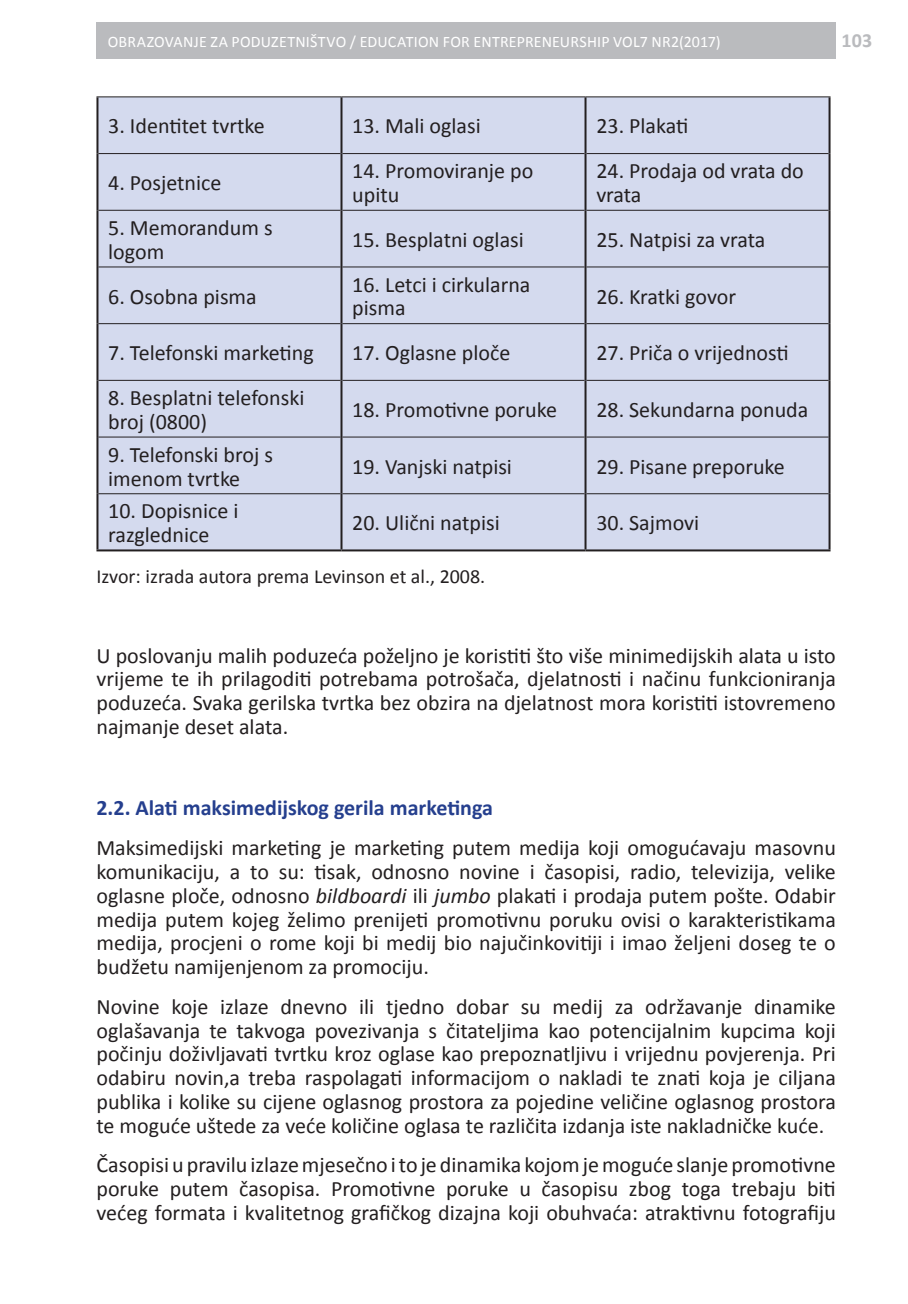
<style>
.page{position:relative;width:908px;height:1304px;background:#fff}
.page>*{position:absolute;margin:0;border:0;box-sizing:border-box;transform-origin:0 0}
.t1{font:22px/23.8px "Calibri";color:#231f20}
._2__drugi_naslov{font:700 22px "Calibri";color:#253f8e}
.t2{font:20px "Calibri";color:#231f20}
.t3{font:700 20px "Calibri";color:#babbbe}
.t4{font:16px "Calibri";letter-spacing:.01em;color:#fff}
.s1{font-style:italic}
</style>
<div class="page">
<div style="left:96px;top:22px;width:739px;height:36px;background:#babbbe"></div>
<div style="left:98px;top:97px;width:730px;height:452px;background:#d4daee"></div>
<hr style="left:96px;top:96px;width:245px;height:1px;background:#231f20">
<hr style="left:341px;top:96px;width:244px;height:1px;background:#231f20">
<hr style="left:585px;top:96px;width:245px;height:1px;background:#231f20">
<hr style="left:98px;top:153px;width:242px;height:1px;background:#231f20">
<hr style="left:342px;top:153px;width:242px;height:1px;background:#231f20">
<hr style="left:586px;top:153px;width:242px;height:1px;background:#231f20">
<hr style="left:98px;top:210px;width:242px;height:1px;background:#231f20">
<hr style="left:342px;top:210px;width:242px;height:1px;background:#231f20">
<hr style="left:586px;top:210px;width:242px;height:1px;background:#231f20">
<hr style="left:98px;top:266px;width:242px;height:1px;background:#231f20">
<hr style="left:342px;top:266px;width:242px;height:1px;background:#231f20">
<hr style="left:586px;top:266px;width:242px;height:1px;background:#231f20">
<hr style="left:98px;top:323px;width:242px;height:1px;background:#231f20">
<hr style="left:342px;top:323px;width:242px;height:1px;background:#231f20">
<hr style="left:586px;top:323px;width:242px;height:1px;background:#231f20">
<hr style="left:98px;top:380px;width:242px;height:1px;background:#231f20">
<hr style="left:342px;top:380px;width:242px;height:1px;background:#231f20">
<hr style="left:586px;top:380px;width:242px;height:1px;background:#231f20">
<hr style="left:98px;top:437px;width:242px;height:1px;background:#231f20">
<hr style="left:342px;top:437px;width:242px;height:1px;background:#231f20">
<hr style="left:586px;top:437px;width:242px;height:1px;background:#231f20">
<hr style="left:98px;top:493px;width:242px;height:1px;background:#231f20">
<hr style="left:342px;top:493px;width:242px;height:1px;background:#231f20">
<hr style="left:586px;top:493px;width:242px;height:1px;background:#231f20">
<hr style="left:96px;top:97px;width:2px;height:57px;background:#231f20">
<hr style="left:340px;top:97px;width:2px;height:57px;background:#231f20">
<hr style="left:584px;top:97px;width:2px;height:57px;background:#231f20">
<hr style="left:828px;top:97px;width:2px;height:57px;background:#231f20">
<hr style="left:96px;top:154px;width:2px;height:56px;background:#231f20">
<hr style="left:340px;top:154px;width:2px;height:56px;background:#231f20">
<hr style="left:584px;top:154px;width:2px;height:56px;background:#231f20">
<hr style="left:828px;top:154px;width:2px;height:56px;background:#231f20">
<hr style="left:96px;top:210px;width:2px;height:57px;background:#231f20">
<hr style="left:340px;top:210px;width:2px;height:57px;background:#231f20">
<hr style="left:584px;top:210px;width:2px;height:57px;background:#231f20">
<hr style="left:828px;top:210px;width:2px;height:57px;background:#231f20">
<hr style="left:96px;top:267px;width:2px;height:57px;background:#231f20">
<hr style="left:340px;top:267px;width:2px;height:57px;background:#231f20">
<hr style="left:584px;top:267px;width:2px;height:57px;background:#231f20">
<hr style="left:828px;top:267px;width:2px;height:57px;background:#231f20">
<hr style="left:96px;top:324px;width:2px;height:56px;background:#231f20">
<hr style="left:340px;top:324px;width:2px;height:56px;background:#231f20">
<hr style="left:584px;top:324px;width:2px;height:56px;background:#231f20">
<hr style="left:828px;top:324px;width:2px;height:56px;background:#231f20">
<hr style="left:96px;top:380px;width:2px;height:57px;background:#231f20">
<hr style="left:340px;top:380px;width:2px;height:57px;background:#231f20">
<hr style="left:584px;top:380px;width:2px;height:57px;background:#231f20">
<hr style="left:828px;top:380px;width:2px;height:57px;background:#231f20">
<hr style="left:96px;top:437px;width:2px;height:57px;background:#231f20">
<hr style="left:340px;top:437px;width:2px;height:57px;background:#231f20">
<hr style="left:584px;top:437px;width:2px;height:57px;background:#231f20">
<hr style="left:828px;top:437px;width:2px;height:57px;background:#231f20">
<hr style="left:96px;top:494px;width:2px;height:55px;background:#231f20">
<hr style="left:340px;top:494px;width:2px;height:55px;background:#231f20">
<hr style="left:584px;top:494px;width:2px;height:55px;background:#231f20">
<hr style="left:828px;top:494px;width:2px;height:55px;background:#231f20">
<hr style="left:96px;top:549px;width:245px;height:2px;background:#231f20">
<hr style="left:341px;top:549px;width:244px;height:2px;background:#231f20">
<hr style="left:585px;top:549px;width:245px;height:2px;background:#231f20">
<p class="t4" style="left:108px;top:31px;width:614px">OBRAZOVANJE ZA PODUZETNIŠTVO / EDUCATION FOR ENTREPRENEURSHIP VOL7 NR2(2017)</p>
<p class="t3" style="left:841px;top:28px;width:32px">103</p>
<p class="t1" style="left:108px;top:113px;width:158px">3. Identitet tvrtke</p>
<p class="t1" style="left:352px;top:113px;width:130px">13. Mali oglasi</p>
<p class="t1" style="left:596px;top:113px;width:93px">23. Plakati</p>
<p class="t1" style="left:108px;top:170px;width:115px">4. Posjetnice</p>
<p class="t1" style="left:352px;top:158px;width:182px">14. Promoviranje po upitu</p>
<p class="t1" style="left:596px;top:158px;width:209px">24. Prodaja od vrata do vrata</p>
<p class="t1" style="left:108px;top:215px;width:166px">5. Memorandum s logom</p>
<p class="t1" style="left:352px;top:227px;width:173px">15. Besplatni oglasi</p>
<p class="t1" style="left:596px;top:227px;width:170px">25. Natpisi za vrata</p>
<p class="t1" style="left:108px;top:283px;width:150px">6. Osobna pisma</p>
<p class="t1" style="left:352px;top:271px;width:179px">16. Letci i cirkularna pisma</p>
<p class="t1" style="left:596px;top:283px;width:141px">26. Kratki govor</p>
<p class="t1" style="left:108px;top:340px;width:207px">7. Telefonski marketing</p>
<p class="t1" style="left:352px;top:340px;width:159px">17. Oglasne ploče</p>
<p class="t1" style="left:596px;top:340px;width:194px">27. Priča o vrijednosti</p>
<p class="t1" style="left:108px;top:385px;width:198px">8. Besplatni telefonski broj (0800)</p>
<p class="t1" style="left:352px;top:397px;width:206px">18. Promotivne poruke</p>
<p class="t1" style="left:596px;top:397px;width:213px">28. Sekundarna ponuda</p>
<p class="t1" style="left:108px;top:442px;width:166px">9. Telefonski broj s imenom tvrtke</p>
<p class="t1" style="left:352px;top:453px;width:161px">19. Vanjski natpisi</p>
<p class="t1" style="left:596px;top:453px;width:190px">29. Pisane preporuke</p>
<p class="t1" style="left:108px;top:498px;width:131px">10. Dopisnice i razglednice</p>
<p class="t1" style="left:352px;top:510px;width:149px">20. Ulični natpisi</p>
<p class="t1" style="left:596px;top:510px;width:104px">30. Sajmovi</p>
<p class="t2" style="left:96px;top:564px;width:390px">Izvor: izrada autora prema Levinson et al., 2008.</p>
<p class="t1" style="left:96px;top:642px;width:740px;text-align:justify">U poslovanju malih poduzeća poželjno je koristiti što više minimedijskih alata u isto vrijeme te ih prilagoditi potrebama potrošača, djelatnosti i načinu funkcioniranja poduzeća. Svaka gerilska tvrtka bez obzira na djelatnost mora koristiti istovremeno najmanje deset alata.</p>
<p class="_2__drugi_naslov" style="left:96px;top:794px;width:398px">2.2. Alati maksimedijskog gerila marketinga</p>
<p class="t1" style="left:96px;top:835px;width:740px;text-align:justify">Maksimedijski marketing je marketing putem medija koji omogućavaju masovnu komunikaciju, a to su: tisak, odnosno novine i časopisi, radio, televizija, velike oglasne ploče, odnosno <span class="s1">bildboardi</span> ili <span class="s1">jumbo</span> plakati i prodaja putem pošte. Odabir medija putem kojeg želimo prenijeti promotivnu poruku ovisi o karakteristikama medija, procjeni o rome koji bi medij bio najučinkovitiji i imao željeni doseg te o budžetu namijenjenom za promociju.</p>
<p class="t1" style="left:96px;top:994px;width:740px;text-align:justify">Novine koje izlaze dnevno ili tjedno dobar su medij za održavanje dinamike oglašavanja te takvoga povezivanja s čitateljima kao potencijalnim kupcima koji počinju doživljavati tvrtku kroz oglase kao prepoznatljivu i vrijednu povjerenja. Pri odabiru novin,a treba raspolagati informacijom o nakladi te znati koja je ciljana publika i kolike su cijene oglasnog prostora za pojedine veličine oglasnog prostora te moguće uštede za veće količine oglasa te različita izdanja iste nakladničke kuće.</p>
<p class="t1" style="left:96px;top:1152px;width:740px;text-align:justify">Časopisi u pravilu izlaze mjesečno i to je dinamika kojom je moguće slanje promotivne poruke putem časopisa. Promotivne poruke u časopisu zbog toga trebaju biti većeg formata i kvalitetnog grafičkog dizajna koji obuhvaća: atraktivnu fotografiju</p>
</div>
